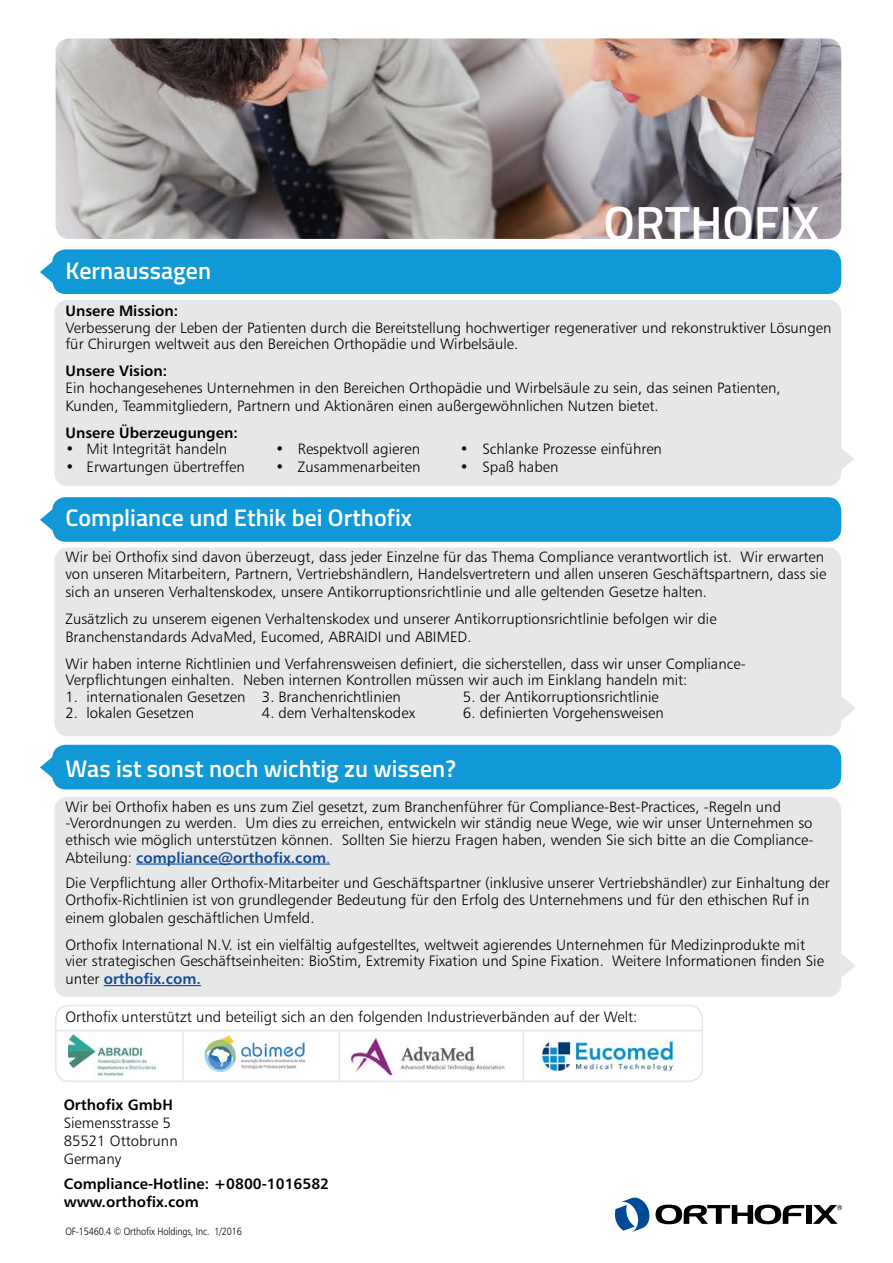
<style>
.page{position:relative;width:893px;height:1263px;background:#fff}
.page>*{position:absolute;margin:0;border:0;box-sizing:border-box;transform-origin:0 0}
.t1{font:600 48px "Titillium";color:#fff}
.t2{font:600 24px "Titillium";color:#fff}
.t3{font:15px/16.5px "Humanist 777 BT Light B";color:#000}
.t4{font:15px/18px "Humanist 777 BT Bold B";color:#000}
.t5{font:15px "Humanist 777 BT Bold B";color:#114d97}
.t6{font:10.5px "Humanist 777 BT Light B";letter-spacing:-.01em;color:#000;scale:.87 1}
.s1{font-family:"Humanist 777 BT Light B";color:#000}
.s2{font-family:"Humanist 777 BT Light B"}
</style>
<div class="page">
<div style="left:52px;top:745px;width:789px;height:44px;background:#1099d6;border-radius:14px"></div>
<div style="left:54px;top:797px;width:787px;height:200px;background:#e6e7e8;border-radius:13px"></div>
<svg style="left:40px;top:755px;width:13px;height:24px"></svg>
<svg style="left:841px;top:953px;width:15px;height:25px"></svg>
<div style="left:52px;top:497px;width:789px;height:45px;background:#1099d6;border-radius:14px"></div>
<div style="left:54px;top:547px;width:787px;height:189px;background:#e6e7e8;border-radius:13px"></div>
<svg style="left:40px;top:508px;width:13px;height:24px"></svg>
<svg style="left:841px;top:696px;width:15px;height:24px"></svg>
<div style="left:52px;top:249px;width:789px;height:45px;background:#1099d6;border-radius:14px"></div>
<div style="left:54px;top:300px;width:787px;height:186px;background:#e6e7e8;border-radius:13px"></div>
<svg style="left:40px;top:260px;width:13px;height:24px"></svg>
<svg style="left:841px;top:448px;width:13px;height:22px"></svg>
<img style="left:56px;top:38px;width:785px;height:201px">
<hr style="left:136px;top:863px;width:190px;height:2px;background:#114d97">
<hr style="left:104px;top:985px;width:97px;height:1px;background:#114d97">
<svg style="left:615px;top:1197px;width:189px;height:35px"></svg>
<div style="left:806px;top:1205px;width:6px;height:19px;background:#000"></div>
<svg style="left:813px;top:1205px;width:29px;height:19px"></svg>
<img style="left:68px;top:1035px;width:87px;height:41px">
<img style="left:351px;top:1036px;width:154px;height:39px">
<img style="left:204px;top:1036px;width:101px;height:36px">
<div style="left:55px;top:1005px;width:648px;height:77px;border:2px solid #e6e7e8;border-radius:14px"></div>
<hr style="left:182px;top:1031px;width:2px;height:51px;background:#e6e7e8">
<hr style="left:339px;top:1031px;width:1px;height:51px;background:#e6e7e8">
<hr style="left:55px;top:1030px;width:647px;height:1px;background:#e6e7e8">
<img style="left:541px;top:1036px;width:133px;height:36px">
<hr style="left:523px;top:1031px;width:1px;height:51px;background:#e6e7e8">
<h1 class="t1" style="left:604px;top:188px;width:217px">ORTHOFIX</h1>
<h2 class="t2" style="left:65px;top:252px;width:147px">Kernaussagen</h2>
<p class="t4" style="left:65px;top:302px;width:114px">Unsere Mission:</p>
<p class="t3" style="left:65px;top:319px;width:767px">Verbesserung der Leben der Patienten durch die Bereitstellung hochwertiger regenerativer und rekonstruktiver Lösungen für Chirurgen weltweit aus den Bereichen Orthopädie und Wirbelsäule.</p>
<p class="t4" style="left:65px;top:362px;width:103px">Unsere Vision:</p>
<p class="t3" style="left:65px;top:378px;width:717px;line-height:18px">Ein hochangesehenes Unternehmen in den Bereichen Orthopädie und Wirbelsäule zu sein, das seinen Patienten,<br>Kunden, Teammitgliedern, Partnern und Aktionären einen außergewöhnlichen Nutzen bietet.</p>
<p class="t4" style="left:65px;top:423px;width:174px">Unsere Überzeugungen:</p>
<p class="t3" style="left:65px;top:441px;width:163px">• Mit Integrität handeln</p>
<p class="t3" style="left:275px;top:441px;width:146px">• Respektvoll agieren</p>
<p class="t3" style="left:460px;top:441px;width:204px">• Schlanke Prozesse einführen</p>
<p class="t3" style="left:65px;top:459px;width:181px">• Erwartungen übertreffen</p>
<p class="t3" style="left:275px;top:459px;width:147px">• Zusammenarbeiten</p>
<p class="t3" style="left:460px;top:459px;width:100px">• Spaß haben</p>
<h2 class="t2" style="left:65px;top:500px;width:348px">Compliance und Ethik bei Orthofix</h2>
<p class="t3" style="left:65px;top:549px;width:762px">Wir bei Orthofix sind davon überzeugt, dass jeder Einzelne für das Thema Compliance verantwortlich ist. Wir erwarten von unseren Mitarbeitern, Partnern, Vertriebshändlern, Handelsvertretern und allen unseren Geschäftspartnern, dass sie</p>
<p class="t3" style="left:65px;top:578px;width:653px;line-height:27px">sich an unseren Verhaltenskodex, unsere Antikorruptionsrichtlinie und alle geltenden Gesetze halten.<br>Zusätzlich zu unserem eigenen Verhaltenskodex und unserer Antikorruptionsrichtlinie befolgen wir die</p>
<p class="t3" style="left:65px;top:623px;width:682px;line-height:27px">Branchenstandards AdvaMed, Eucomed, ABRAIDI und ABIMED.<br>Wir haben interne Richtlinien und Verfahrensweisen definiert, die sicherstellen, dass wir unser Compliance-</p>
<p class="t3" style="left:65px;top:672px;width:623px">Verpflichtungen einhalten. Neben internen Kontrollen müssen wir auch im Einklang handeln mit:</p>
<p class="t3" style="left:65px;top:688px;width:337px">1. internationalen Gesetzen 3. Branchenrichtlinien</p>
<p class="t3" style="left:463px;top:688px;width:197px">5. der Antikorruptionsrichtlinie</p>
<p class="t3" style="left:65px;top:705px;width:130px">2. lokalen Gesetzen</p>
<p class="t3" style="left:262px;top:705px;width:155px">4. dem Verhaltenskodex</p>
<p class="t3" style="left:463px;top:705px;width:202px">6. definierten Vorgehensweisen</p>
<h2 class="t2" style="left:65px;top:750px;width:392px">Was ist sonst noch wichtig zu wissen?</h2>
<p class="t3" style="left:65px;top:798px;width:750px">Wir bei Orthofix haben es uns zum Ziel gesetzt, zum Branchenführer für Compliance-Best-Practices, -Regeln und -Verordnungen zu werden. Um dies zu erreichen, entwickeln wir ständig neue Wege, wie wir unser Unternehmen so ethisch wie möglich unterstützen können. Sollten Sie hierzu Fragen haben, wenden Sie sich bitte an die Compliance-</p>
<p class="t5" style="left:65px;top:848px;width:266px"><span class="s1">Abteilung:</span> compliance@orthofix.com<span class="s2">.</span></p>
<p class="t3" style="left:65px;top:874px;width:766px">Die Verpflichtung aller Orthofix-Mitarbeiter und Geschäftspartner (inklusive unserer Vertriebshändler) zur Einhaltung der<br>Orthofix-Richtlinien ist von grundlegender Bedeutung für den Erfolg des Unternehmens und für den ethischen Ruf in</p>
<p class="t3" style="left:65px;top:903px;width:741px;line-height:27px">einem globalen geschäftlichen Umfeld.<br>Orthofix International N.V. ist ein vielfältig aufgestelltes, weltweit agierendes Unternehmen für Medizinprodukte mit</p>
<p class="t3" style="left:65px;top:952px;width:760px">vier strategischen Geschäftseinheiten: BioStim, Extremity Fixation und Spine Fixation. Weitere Informationen finden Sie</p>
<p class="t5" style="left:65px;top:969px;width:137px"><span class="s1">unter</span> orthofix.com.</p>
<p class="t3" style="left:65px;top:1008px;width:574px">Orthofix unterstützt und beteiligt sich an den folgenden Industrieverbänden auf der Welt:</p>
<p class="t4" style="left:64px;top:1095px;width:111px">Orthofix GmbH</p>
<p class="t3" style="left:64px;top:1113px;width:115px;line-height:18px">Siemensstrasse 5<br>85521 Ottobrunn<br>Germany</p>
<p class="t4" style="left:64px;top:1175px;width:267px">Compliance-Hotline: +0800-1016582 www.orthofix.com</p>
<p class="t6" style="left:65px;top:1225px;width:205px">OF-15460.4 © Orthofix Holdings, Inc. 1/2016</p>
</div>
